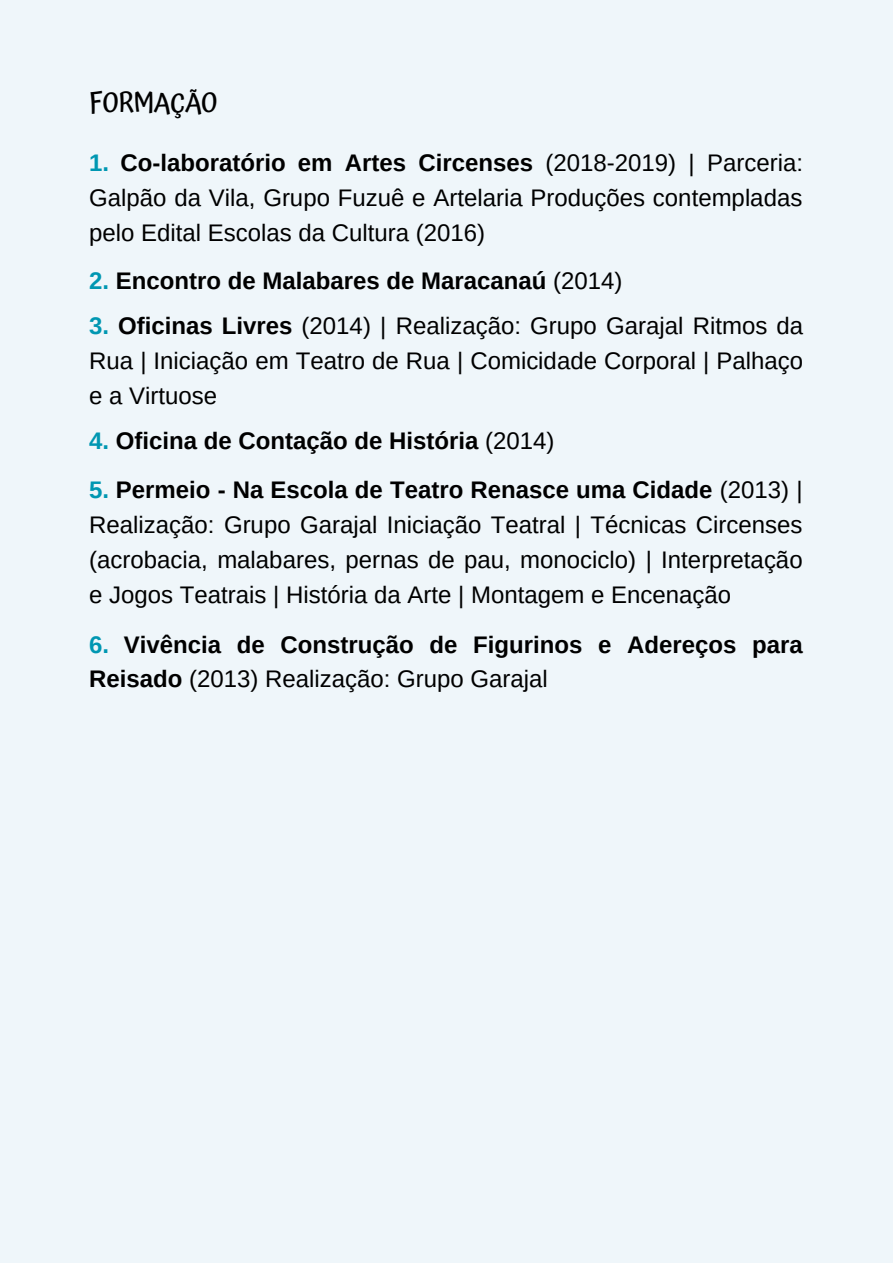
<style>
.page{position:relative;width:893px;height:1264px;background:#fff}
.page>*{position:absolute;margin:0;border:0;box-sizing:border-box;transform-origin:0 0}
.t1{font:500 27px "Atma";letter-spacing:-.02em;color:#000}
.t2{font:24px/34.8px "Arimo";color:#000;text-align:justify}
.t3{font:700 24px/34.8px "Arimo";color:#000}
.s1{font-weight:700;color:#0097b2}
.s2{font-weight:700}
.s3{color:#0097b2}
.s4{font-weight:400}
</style>
<div class="page">
<div style="left:0;top:0;width:892px;height:1262px;background:#eff6fa"></div>
<p class="t1" style="left:89px;top:87px;width:130px">FORMAÇÃO</p>
<p class="t2" style="left:89px;top:145px;width:715px"><span class="s1">1.</span> <span class="s2">Co-laboratório em Artes Circenses</span> (2018-2019) | Parceria:<br>Galpão da Vila, Grupo Fuzuê e Artelaria Produções contempladas pelo Edital Escolas da Cultura (2016)</p>
<p class="t3" style="left:89px;top:263px;width:534px"><span class="s3">2.</span> Encontro de Malabares de Maracanaú <span class="s4">(2014)</span></p>
<p class="t2" style="left:89px;top:308px;width:715px"><span class="s1">3.</span> <span class="s2">Oficinas Livres</span> (2014) | Realização: Grupo Garajal Ritmos da Rua | Iniciação em Teatro de Rua | Comicidade Corporal | Palhaço e a Virtuose</p>
<p class="t3" style="left:89px;top:423px;width:466px"><span class="s3">4.</span> Oficina de Contação de História <span class="s4">(2014)</span></p>
<p class="t2" style="left:89px;top:472px;width:714px"><span class="s1">5.</span> <span class="s2">Permeio - Na Escola de Teatro Renasce uma Cidade</span> (2013) | Realização: Grupo Garajal Iniciação Teatral | Técnicas Circenses (acrobacia, malabares, pernas de pau, monociclo) | Interpretação e Jogos Teatrais | História da Arte | Montagem e Encenação</p>
<p class="t3" style="left:89px;top:627px;width:714px"><span class="s3">6.</span> Vivência de Construção de Figurinos e Adereços para<br>Reisado <span class="s4">(2013) Realização: Grupo Garajal</span></p>
</div>
